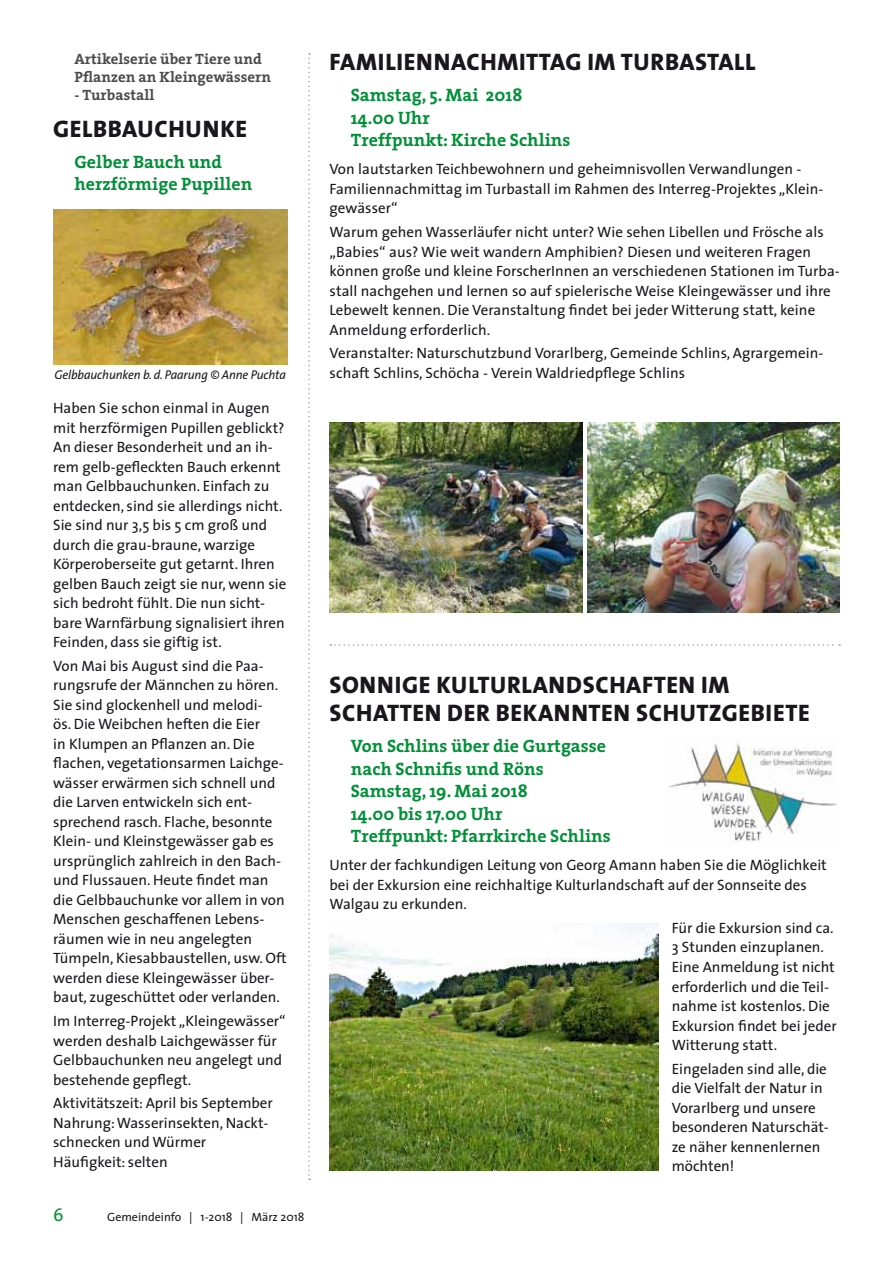
<style>
.page{position:relative;width:893px;height:1263px;background:#fff}
.page>*{position:absolute;margin:0;border:0;box-sizing:border-box;transform-origin:0 0}
.t1{font:800 24px/28px "The Sans";letter-spacing:.025em;color:#1a171c}
.t2{font:700 18px/22.5px "The Serif";letter-spacing:.005em;color:#009037}
.t3{font:18px "The Sans";color:#009037}
.t4{font:15px/19.5px "The Sans";color:#1a171c}
.t5{font:700 15px/18px "The Serif";letter-spacing:.005em;color:#4b4b4d}
.t6{font:italic 12.75px "The Sans";letter-spacing:-.01em;color:#1a171c;scale:.96 1}
.t7{font:12px "The Sans";color:#1a171c}
</style>
<div class="page">
<svg style="left:308px;top:53px;width:2px;height:1127px"></svg>
<img style="left:587px;top:422px;width:253px;height:190px">
<img style="left:330px;top:422px;width:252px;height:190px">
<img style="left:668px;top:738px;width:168px;height:104px">
<img style="left:330px;top:923px;width:329px;height:247px">
<img style="left:53px;top:210px;width:234px;height:155px">
<svg style="left:330px;top:644px;width:510px;height:2px"></svg>
<p class="t5" style="left:74px;top:50px;width:198px">Artikelserie über Tiere und<br>Pflanzen an Kleingewässern</p>
<p class="t5" style="left:74px;top:86px;width:81px">- Turbastall</p>
<h1 class="t1" style="left:53px;top:114px;width:196px">GELBBAUCHUNKE</h1>
<p class="t2" style="left:74px;top:150px;width:179px">Gelber Bauch und herzförmige Pupillen</p>
<p class="t6" style="left:54px;top:364px;width:243px">Gelbbauchunken b. d. Paarung © Anne Puchta</p>
<p class="t4" style="left:53px;top:398px;width:235px">Haben Sie schon einmal in Augen mit herzförmigen Pupillen geblickt?<br>An dieser Besonderheit und an ih&shy;rem gelb-gefleckten Bauch erkennt man Gelbbauchunken. Einfach zu entdecken, sind sie allerdings nicht.<br>Sie sind nur 3,5 bis 5 cm groß und durch die grau-braune, warzige Körperoberseite gut getarnt. Ihren gelben Bauch zeigt sie nur, wenn sie sich bedroht fühlt. Die nun sicht&shy;bare Warnfärbung signalisiert ihren Feinden, dass sie giftig ist.</p>
<p class="t4" style="left:53px;top:656px;width:235px">Von Mai bis August sind die Paa&shy;rungsrufe der Männchen zu hören.<br>Sie sind glockenhell und melodi-<br>ös. Die Weibchen heften die Eier<br>in Klumpen an Pflanzen an. Die flachen, vegetationsarmen Laichge&shy;wässer erwärmen sich schnell und die Larven entwickeln sich ent&shy;sprechend rasch. Flache, besonnte Klein- und Kleinstgewässer gab es ursprünglich zahlreich in den Bach&shy;und Flussauen. Heute findet man die Gelbbauchunke vor allem in von Menschen geschaffenen Lebens&shy;räumen wie in neu angelegten Tümpeln, Kiesabbaustellen, usw. Oft werden diese Kleingewässer über&shy;baut, zugeschüttet oder verlanden.</p>
<p class="t4" style="left:53px;top:1011px;width:234px">Im Interreg-Projekt „Kleingewässer“ werden deshalb Laichgewässer für<br>Gelbbauchunken neu angelegt und bestehende gepflegt.</p>
<p class="t4" style="left:53px;top:1093px;width:221px">Aktivitätszeit: April bis September<br>Nahrung:Wasserinsekten, Nackt&shy;schnecken und Würmer<br>Häufigkeit: selten</p>
<p class="t3" style="left:53px;top:1200px;width:12px">6</p>
<p class="t7" style="left:107px;top:1207px;width:199px">Gemeindeinfo | 1-2018 | März 2018</p>
<h1 class="t1" style="left:330px;top:48px;width:427px">FAMILIENNACHMITTAG IM TURBASTALL</h1>
<p class="t2" style="left:351px;top:84px;width:221px">Samstag, 5. Mai 2018<br>14.00 Uhr<br>Treffpunkt: Kirche Schlins</p>
<p class="t4" style="left:330px;top:159px;width:495px">Von lautstarken Teichbewohnern und geheimnisvollen Verwandlungen -<br>Familiennachmittag im Turbastall im Rahmen des Interreg-Projektes „Klein&shy;gewässer“</p>
<p class="t4" style="left:330px;top:222px;width:512px">Warum gehen Wasserläufer nicht unter? Wie sehen Libellen und Frösche als „Babies“ aus? Wie weit wandern Amphibien? Diesen und weiteren Fragen können große und kleine ForscherInnen an verschiedenen Stationen im Turba&shy;stall nachgehen und lernen so auf spielerische Weise Kleingewässer und ihre Lebewelt kennen. Die Veranstaltung findet bei jeder Witterung statt, keine Anmeldung erforderlich.</p>
<p class="t4" style="left:330px;top:343px;width:495px">Veranstalter: Naturschutzbund Vorarlberg, Gemeinde Schlins, Agrargemein&shy;schaft Schlins, Schöcha - Verein Waldriedpflege Schlins</p>
<h1 class="t1" style="left:330px;top:670px;width:482px">SONN IGE KULTURLANDSCHAFTEN IM<br>SCHATTEN DER BEKANNTEN SCHUTZGEBIETE</h1>
<p class="t2" style="left:351px;top:734px;width:261px">Von Schlins über die Gurtgasse nach Schnifis und Röns<br>Samstag, 19. Mai 2018<br>14.00 bis 17.00 Uhr<br>Treffpunkt: Pfarrkirche Schlins</p>
<p class="t4" style="left:330px;top:855px;width:499px">Unter der fachkundigen Leitung von Georg Amann haben Sie die Möglichkeit bei der Exkursion eine reichhaltige Kulturlandschaft auf der Sonnseite des<br>Walgau zu erkunden.</p>
<p class="t4" style="left:672px;top:918px;width:167px">Für die Exkursion sind ca.<br>3 Stunden einzuplanen.<br>Eine Anmeldung ist nicht erforderlich und die Teil&shy;nahme ist kostenlos. Die<br>Exkursion findet bei jeder<br>Witterung statt.</p>
<p class="t4" style="left:672px;top:1058px;width:158px">Eingeladen sind alle, die die Vielfalt der Natur in<br>Vorarlberg und unsere besonderen Naturschät&shy;ze näher kennenlernen möchten!</p>
</div>
